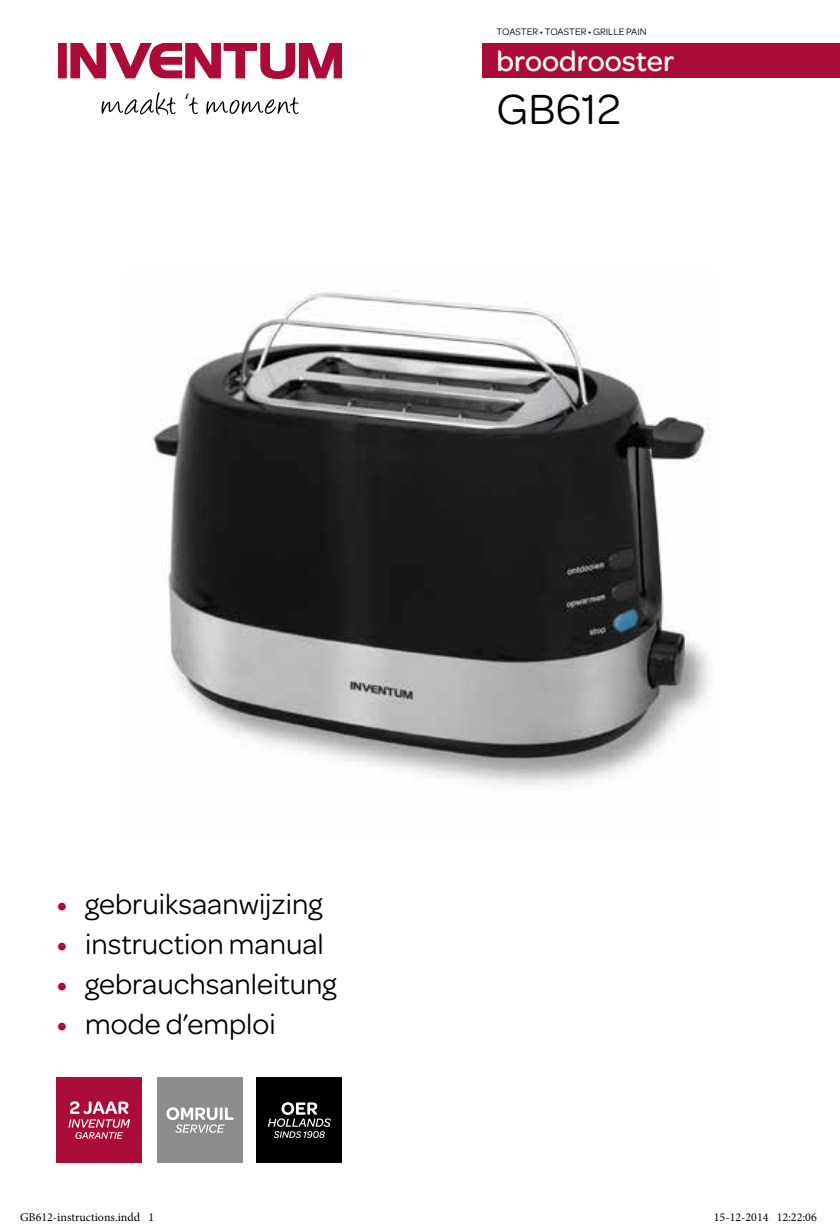
<style>
.page{position:relative;width:840px;height:1227px;background:#fff}
.page>*{position:absolute;margin:0;border:0;box-sizing:border-box;transform-origin:0 0}
.t1{font:45px "Omnes";color:#000}
.t2{font:30px "Omnes";color:#000}
.t3{font:500 30px "Omnes";color:#fff}
.t4{font:12px "Minion Pro";color:#000}
.t5{font:10px "Omnes";color:#000}
.s1{font-weight:600;color:#ab0c37}
</style>
<div class="page">
<div style="left:482px;top:44px;width:357px;height:34px;background:#ab0c37"></div>
<div style="left:157px;top:1077px;width:85px;height:85px;background:#8c8d8a"></div>
<svg style="left:166px;top:1107px;width:67px;height:25px"></svg>
<div style="left:257px;top:1077px;width:85px;height:85px;background:#000"></div>
<svg style="left:268px;top:1102px;width:62px;height:36px"></svg>
<svg style="left:101px;top:92px;width:74px;height:23px"></svg>
<svg style="left:185px;top:93px;width:13px;height:21px"></svg>
<svg style="left:206px;top:97px;width:92px;height:17px"></svg>
<div style="left:58px;top:44px;width:8px;height:33px;background:#ab0c37"></div>
<div style="left:58px;top:43px;width:9px;height:35px;border:2px solid #ab0c37"></div>
<svg style="left:70px;top:43px;width:272px;height:36px"></svg>
<div style="left:57px;top:1077px;width:85px;height:85px;background:#ab0c37"></div>
<svg style="left:68px;top:1101px;width:62px;height:37px"></svg>
<img style="left:148px;top:291px;width:562px;height:494px">
<p class="t5" style="left:496px;top:25px;width:151px">TOASTER • TOASTER • GRILLE PAIN</p>
<p class="t3" style="left:496px;top:40px;width:179px">broodrooster</p>
<h1 class="t1" style="left:496px;top:78px;width:125px">GB612</h1>
<p class="t2" style="left:57px;top:884px;width:267px"><span class="s1">•</span> gebruiksaanwijzing</p>
<p class="t2" style="left:57px;top:924px;width:268px"><span class="s1">•</span> instruction manual</p>
<p class="t2" style="left:57px;top:964px;width:281px"><span class="s1">•</span> gebrauchsanleitung</p>
<p class="t2" style="left:57px;top:1004px;width:220px"><span class="s1">•</span> mode d’emploi</p>
<p class="t4" style="left:20px;top:1209px;width:136px">GB612-instructions.indd 1</p>
<p class="t4" style="left:713px;top:1209px;width:104px">15-12-2014 12:22:06</p>
</div>
